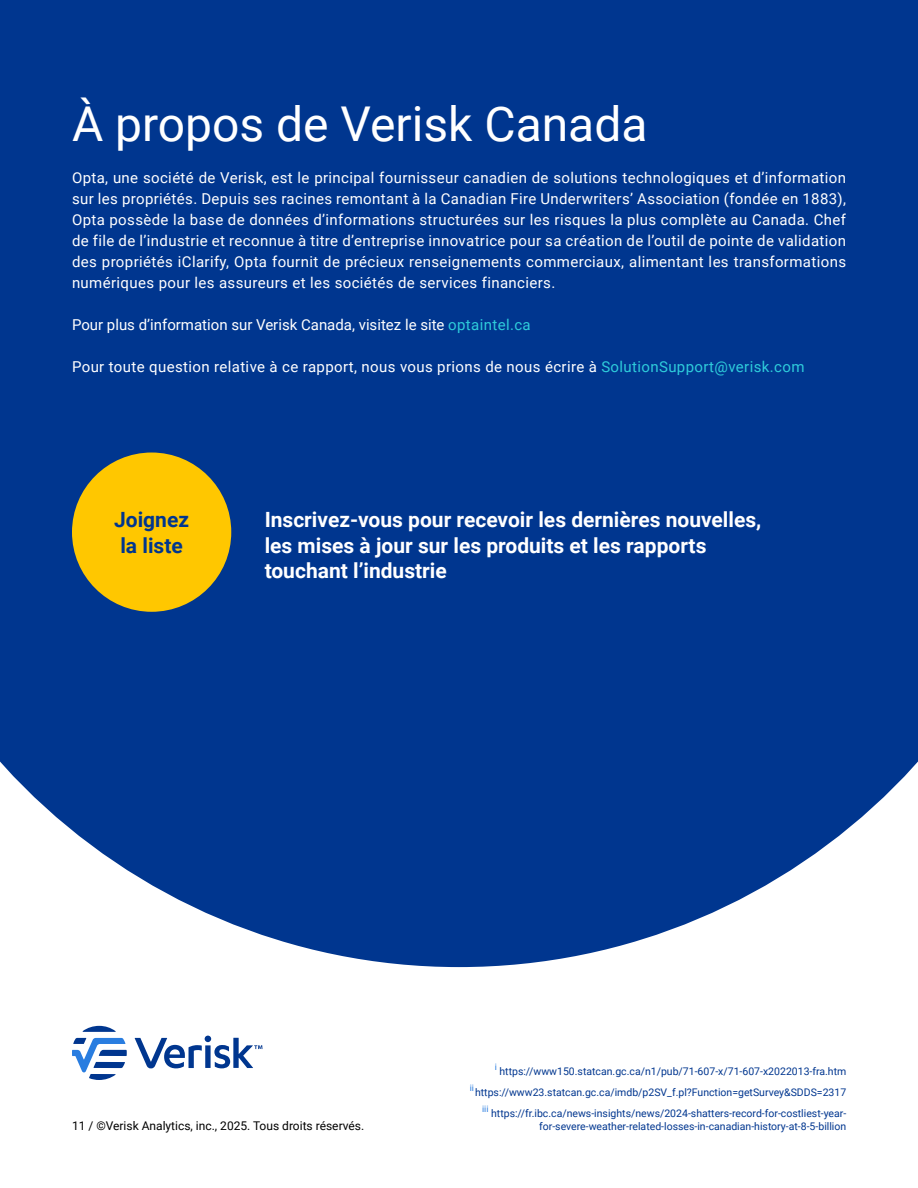
<style>
.page{position:relative;width:918px;height:1188px;background:#fff}
.page>*{position:absolute;margin:0;border:0;box-sizing:border-box;transform-origin:0 0}
.Body{font:48px "Roboto";color:#fff}
.Body-2{font:700 21px/25.2px "Roboto";color:#fff}
.Body-3{font:700 21px "Roboto";color:#00368f}
.Body-4{font:15px/21px "Roboto";letter-spacing:.025em;color:#fff;text-align:justify}
.Body-5{font:15px "Roboto";color:#fff}
.t1{font:12px "Roboto";color:#000}
.Body-6{font:10.5px/12.6px "Roboto";color:#00368f;text-align:right}
.Body-7{font:8.7px "Roboto";color:#297de0}
.s1{color:#2eccdb}
</style>
<div class="page">
<div style="left:0;top:0;width:918px;height:967px;background:#00368f"></div>
<svg style="left:72px;top:1026px;width:190px;height:54px"></svg>
<div style="left:72px;top:453px;width:159px;height:159px;background:#ffc700;border-radius:50%"></div>
<p class="Body" style="left:72px;top:90px;width:577px">À propos de Verisk Canada</p>
<p class="Body-4" style="left:72px;top:167px;width:776px">Opta, une société de Verisk, est le principal fournisseur canadien de solutions technologiques et d’information sur les propriétés. Depuis ses racines remontant à la Canadian Fire Underwriters’ Association (fondée en 1883), Opta possède la base de données d’informations structurées sur les risques la plus complète au Canada. Chef de file de l’industrie et reconnue à titre d’entreprise innovatrice pour sa création de l’outil de pointe de validation des propriétés iClarify, Opta fournit de précieux renseignements commerciaux, alimentant les transformations numériques pour les assureurs et les sociétés de services financiers.</p>
<p class="Body-5" style="left:72px;top:314px;width:460px">Pour plus d’information sur Verisk Canada, visitez le site <span class="s1">optaintel.ca</span></p>
<p class="Body-4" style="left:72px;top:356px;width:734px">Pour toute question relative à ce rapport, nous vous prions de nous écrire à <span class="s1">SolutionSupport@verisk.com</span></p>
<p class="Body-3" style="left:114px;top:505px;width:76px">Joignez</p>
<p class="Body-3" style="left:120px;top:530px;width:64px">la liste</p>
<p class="Body-2" style="left:265px;top:507px;width:498px">Inscrivez-vous pour recevoir les dernières nouvelles, les mises à jour sur les produits et les rapports touchant l’industrie</p>
<p class="Body-7" style="left:495px;top:1061px;width:4px">i</p>
<p class="Body-6" style="left:499px;top:1064px;width:348px">https://www150.statcan.gc.ca/n1/pub/71-607-x/71-607-x2022013-fra.htm</p>
<p class="t1" style="left:72px;top:1117px;width:294px">11 / ©Verisk Analytics, inc., 2025. Tous droits réservés.</p>
<p class="Body-7" style="left:470px;top:1082px;width:6px">ii</p>
<p class="Body-6" style="left:475px;top:1086px;width:373px">https://www23.statcan.gc.ca/imdb/p2SV_f.pl?Function=getSurvey&amp;SDDS=2317</p>
<p class="Body-7" style="left:482px;top:1103px;width:8px">iii</p>
<p class="Body-6" style="left:491px;top:1107px;width:357px">https://fr.ibc.ca/news-insights/news/2024-shatters-record-for-costliest-year&shy;for-severe-weather-related-losses-in-canadian-history-at-8-5-billion</p>
</div>
